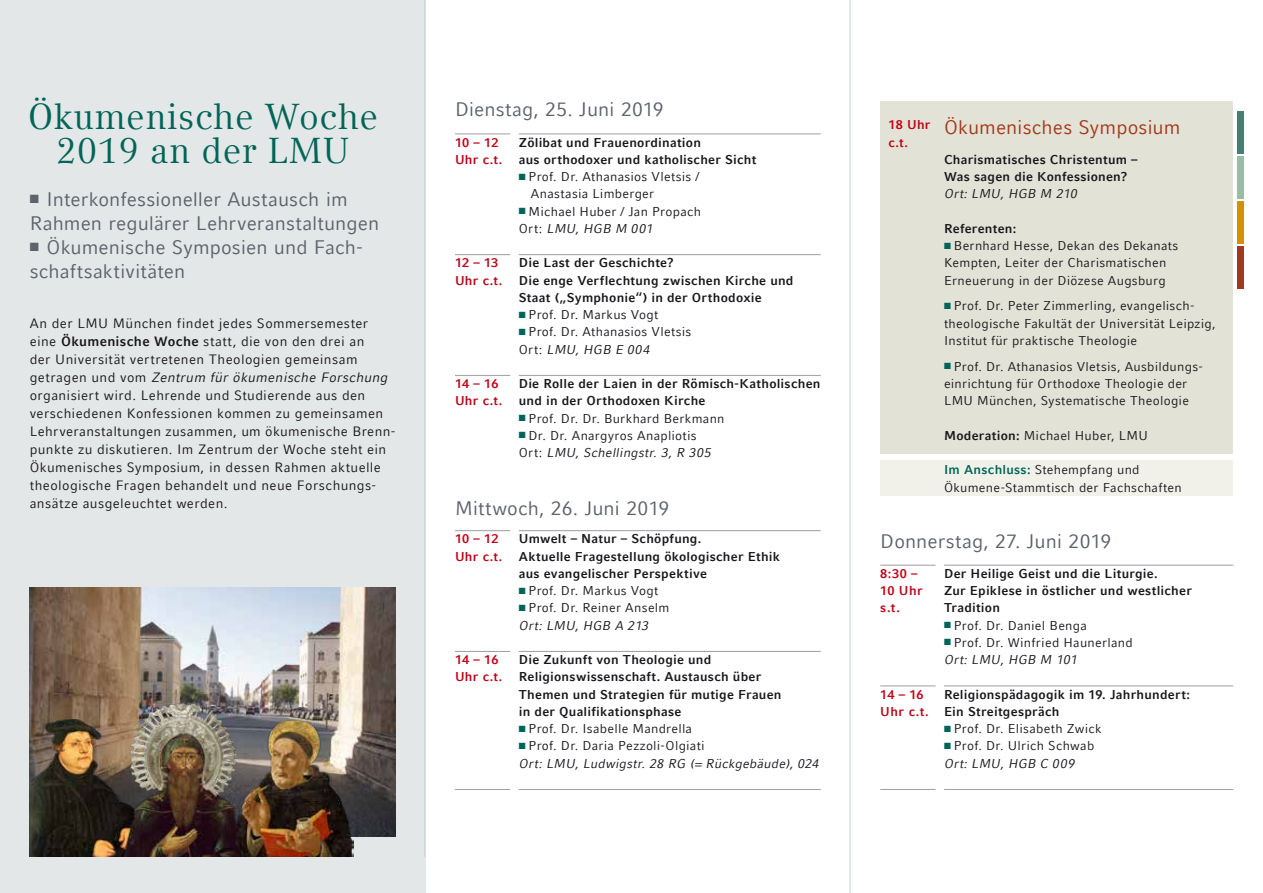
<style>
.page{position:relative;width:1263px;height:893px;background:#fff}
.page>*{position:absolute;margin:0;border:0;box-sizing:border-box;transform-origin:0 0}
.t1{font:36px "LMU Compatil Text";letter-spacing:.02em;color:#006558}
.t2{font:19.5px/24px "LMU Compatil Fact";letter-spacing:.005em;color:#5d626b}
.t3{font:19.5px "LMU Compatil Fact";letter-spacing:.005em;color:#a3391b}
.t4{font:13.5px/18px "LMU Compatil Fact";letter-spacing:.03em;color:#1a171c}
.t5{font:13.5px "LMU Compatil Fact Obl";letter-spacing:.025em;color:#1a171c}
.t6{font:12.75px/17.2px "LMU Compatil Fact";letter-spacing:.02em;color:#1a171c}
.t7{font:700 12.75px/17.2px "LMU Compatil Fact";letter-spacing:.02em;color:#1a171c}
.t8{font:12.75px "LMU Compatil Fact Obl";letter-spacing:.02em;color:#1a171c}
.t9{font:700 12.75px/17.2px "LMU Compatil Fact";letter-spacing:.02em;color:#c00418}
.s1{color:#006558}
.s2{font-family:"LMU Compatil Fact"}
.s3{font-weight:700}
.s4{font-weight:700;color:#006558}
</style>
<div class="page">
<div style="left:880px;top:101px;width:353px;height:353px;background:#e2e3d6"></div>
<div style="left:880px;top:461px;width:353px;height:35px;background:#f1f1ea"></div>
<div style="left:1237px;top:112px;width:7px;height:42px;background:#4b7c72"></div>
<div style="left:1237px;top:157px;width:7px;height:42px;background:#9abea5"></div>
<div style="left:1237px;top:202px;width:7px;height:42px;background:#da8d09"></div>
<div style="left:1237px;top:247px;width:7px;height:42px;background:#a3391b"></div>
<div style="left:0;top:0;width:425px;height:893px;background:#e4e7e8"></div>
<img style="left:30px;top:588px;width:365px;height:249px">
<hr style="left:455px;top:134px;width:55px;height:1px;background:#9c9e9f">
<hr style="left:455px;top:254px;width:55px;height:1px;background:#9c9e9f">
<hr style="left:455px;top:375px;width:55px;height:1px;background:#9c9e9f">
<hr style="left:455px;top:530px;width:55px;height:1px;background:#9c9e9f">
<hr style="left:455px;top:651px;width:55px;height:1px;background:#9c9e9f">
<hr style="left:455px;top:789px;width:55px;height:1px;background:#9c9e9f">
<hr style="left:519px;top:134px;width:302px;height:1px;background:#9c9e9f">
<hr style="left:519px;top:254px;width:302px;height:1px;background:#9c9e9f">
<hr style="left:519px;top:375px;width:302px;height:1px;background:#9c9e9f">
<hr style="left:519px;top:530px;width:302px;height:1px;background:#9c9e9f">
<hr style="left:519px;top:651px;width:302px;height:1px;background:#9c9e9f">
<hr style="left:519px;top:789px;width:302px;height:1px;background:#9c9e9f">
<hr style="left:880px;top:565px;width:55px;height:1px;background:#9c9e9f">
<hr style="left:880px;top:686px;width:55px;height:1px;background:#9c9e9f">
<hr style="left:880px;top:789px;width:55px;height:1px;background:#9c9e9f">
<hr style="left:944px;top:565px;width:289px;height:1px;background:#9c9e9f">
<hr style="left:944px;top:686px;width:289px;height:1px;background:#9c9e9f">
<hr style="left:944px;top:789px;width:289px;height:1px;background:#9c9e9f">
<hr style="left:849px;top:0;width:1px;height:893px;background:#c7cfd1">
<hr style="left:424px;top:0;width:1px;height:893px;background:#c7cfd1">
<img style="left:30px;top:719px;width:90px;height:138px">
<img style="left:120px;top:702px;width:153px;height:155px">
<img style="left:233px;top:721px;width:121px;height:136px">
<div style="left:0;top:858px;width:425px;height:35px;background:#e4e7e8"></div>
<h1 class="t1" style="left:28px;top:95px;width:352px">Ökumenische Woche</h1>
<h2 class="t2" style="left:455px;top:97px;width:210px">Dienstag, 25. Juni 2019</h2>
<h1 class="t1" style="left:57px;top:130px;width:295px">2019 an der LMU</h1>
<p class="t7" style="left:519px;top:133px;width:239px">Zölibat und Frauenordination<br>aus orthodoxer und katholischer Sicht</p>
<p class="t6" style="left:531px;top:168px;width:170px;text-indent:-12px"><span class="s1">■</span> Prof. Dr. Athanasios Vletsis /<br>Anastasia Limberger</p>
<p class="t6" style="left:519px;top:202px;width:184px"><span class="s1">■</span> Michael Huber / Jan Propach</p>
<p class="t8" style="left:519px;top:221px;width:135px"><span class="s2">Ort:</span> LMU, HGB M 001</p>
<p class="t7" style="left:519px;top:254px;width:276px">Die Last der Geschichte?<br>Die enge Verflechtung zwischen Kirche und<br>Staat („Symphonie“) in der Orthodoxie</p>
<p class="t6" style="left:519px;top:306px;width:141px"><span class="s1">■</span> Prof. Dr. Markus Vogt</p>
<p class="t6" style="left:519px;top:323px;width:174px"><span class="s1">■</span> Prof. Dr. Athanasios Vletsis</p>
<p class="t8" style="left:519px;top:342px;width:132px"><span class="s2">Ort:</span> LMU, HGB E 004</p>
<p class="t7" style="left:519px;top:375px;width:303px">Die Rolle der Laien in der Römisch-Katholischen und in der Orthodoxen Kirche</p>
<p class="t6" style="left:519px;top:409px;width:207px"><span class="s1">■</span> Prof. Dr. Dr. Burkhard Berkmann</p>
<p class="t6" style="left:519px;top:427px;width:179px"><span class="s1">■</span> Dr. Dr. Anargyros Anapliotis</p>
<p class="t8" style="left:519px;top:445px;width:194px"><span class="s2">Ort:</span> LMU, Schellingstr. 3, R 305</p>
<p class="t9" style="left:455px;top:133px;width:49px">10 – 12<br>Uhr c.t.</p>
<h2 class="t2" style="left:30px;top:187px;width:351px">■ Interkonfessioneller Austausch im<br>Rahmen regulärer Lehrveranstaltungen</h2>
<h2 class="t2" style="left:30px;top:235px;width:335px">■ Ökumenische Symposien und Fach&shy;schaftsaktivitäten</h2>
<p class="t9" style="left:455px;top:254px;width:49px">12 – 13<br>Uhr c.t.</p>
<p class="t4" style="left:30px;top:314px;width:340px">An der LMU München findet jedes Sommersemester eine <span class="s3">Ökumenische Woche</span> statt, die von den drei an der Universität vertretenen Theologien gemeinsam</p>
<p class="t5" style="left:30px;top:369px;width:359px"><span class="s2">getragen und vom</span> Zentrum für ökumenische Forschung</p>
<p class="t4" style="left:30px;top:386px;width:366px">organisiert wird. Lehrende und Studierende aus den verschiedenen Konfessionen kommen zu gemeinsamen Lehrveranstaltungen zusammen, um ökumenische Brenn&shy;punkte zu diskutieren. Im Zentrum der Woche steht ein Ökumenisches Symposium, in dessen Rahmen aktuelle theologische Fragen behandelt und neue Forschungs&shy;ansätze ausgeleuchtet werden.</p>
<p class="t9" style="left:455px;top:375px;width:49px">14 – 16<br>Uhr c.t.</p>
<h2 class="t2" style="left:455px;top:496px;width:216px">Mittwoch, 26. Juni 2019</h2>
<p class="t9" style="left:455px;top:530px;width:49px">10 – 12<br>Uhr c.t.</p>
<p class="t9" style="left:455px;top:651px;width:49px">14 – 16<br>Uhr c.t.</p>
<p class="t7" style="left:519px;top:530px;width:263px">Umwelt – Natur – Schöpfung.<br>Aktuelle Fragestellung ökologischer Ethik aus evangelischer Perspektive</p>
<p class="t6" style="left:519px;top:582px;width:141px"><span class="s1">■</span> Prof. Dr. Markus Vogt</p>
<p class="t6" style="left:519px;top:599px;width:152px"><span class="s1">■</span> Prof. Dr. Reiner Anselm</p>
<p class="t8" style="left:519px;top:618px;width:131px">Ort: LMU, HGB A 213</p>
<p class="t7" style="left:519px;top:651px;width:264px">Die Zukunft von Theologie und Religionswissenschaft. Austausch über Themen und Strategien für mutige Frauen in der Qualifikationsphase</p>
<p class="t6" style="left:519px;top:720px;width:175px"><span class="s1">■</span> Prof. Dr. Isabelle Mandrella</p>
<p class="t6" style="left:519px;top:737px;width:187px"><span class="s1">■</span> Prof. Dr. Daria Pezzoli-Olgiati</p>
<p class="t8" style="left:519px;top:756px;width:301px">Ort: LMU, Ludwigstr. 28 RG (= Rückgebäude), 024</p>
<p class="t9" style="left:888px;top:116px;width:43px">18 Uhr c.t.</p>
<h2 class="t3" style="left:944px;top:116px;width:238px">Ökumenisches Symposium</h2>
<p class="t7" style="left:944px;top:151px;width:195px">Charismatisches Christentum –<br>Was sagen die Konfessionen?</p>
<p class="t8" style="left:944px;top:186px;width:135px">Ort: LMU, HGB M 210</p>
<p class="t7" style="left:944px;top:220px;width:74px">Referenten:</p>
<p class="t6" style="left:944px;top:237px;width:236px"><span class="s1">■</span> Bernhard Hesse, Dekan des Dekanats<br>Kempten, Leiter der Charismatischen<br>Erneuerung in der Diözese Augsburg</p>
<p class="t6" style="left:944px;top:297px;width:273px"><span class="s1">■</span> Prof. Dr. Peter Zimmerling, evangelisch&shy;theologische Fakultät der Universität Leipzig,<br>Institut für praktische Theologie</p>
<p class="t6" style="left:944px;top:358px;width:259px"><span class="s1">■</span> Prof. Dr. Athanasios Vletsis, Ausbildungs&shy;einrichtung für Orthodoxe Theologie der<br>LMU München, Systematische Theologie</p>
<p class="t6" style="left:944px;top:427px;width:205px"><span class="s3">Moderation:</span> Michael Huber, LMU</p>
<p class="t6" style="left:944px;top:461px;width:239px"><span class="s4">Im Anschluss:</span> Stehempfang und<br>Ökumene-Stammtisch der Fachschaften</p>
<h2 class="t2" style="left:880px;top:529px;width:233px">Donnerstag, 27. Juni 2019</h2>
<p class="t9" style="left:880px;top:565px;width:44px">8:30 –<br>10 Uhr s.t.</p>
<p class="t9" style="left:880px;top:685px;width:50px">14 – 16<br>Uhr c.t.</p>
<p class="t7" style="left:944px;top:565px;width:249px">Der Heilige Geist und die Liturgie.<br>Zur Epiklese in östlicher und westlicher<br>Tradition</p>
<p class="t6" style="left:944px;top:616px;width:144px"><span class="s1">■</span> Prof. Dr. Daniel Benga</p>
<p class="t6" style="left:944px;top:634px;width:190px"><span class="s1">■</span> Prof. Dr. Winfried Haunerland</p>
<p class="t8" style="left:944px;top:652px;width:134px">Ort: LMU, HGB M 101</p>
<p class="t7" style="left:944px;top:685px;width:247px">Religionspädagogik im 19. Jahrhundert:<br>Ein Streitgespräch</p>
<p class="t6" style="left:944px;top:720px;width:159px"><span class="s1">■</span> Prof. Dr. Elisabeth Zwick</p>
<p class="t6" style="left:944px;top:737px;width:152px"><span class="s1">■</span> Prof. Dr. Ulrich Schwab</p>
<p class="t8" style="left:944px;top:756px;width:132px">Ort: LMU, HGB C 009</p>
</div>
